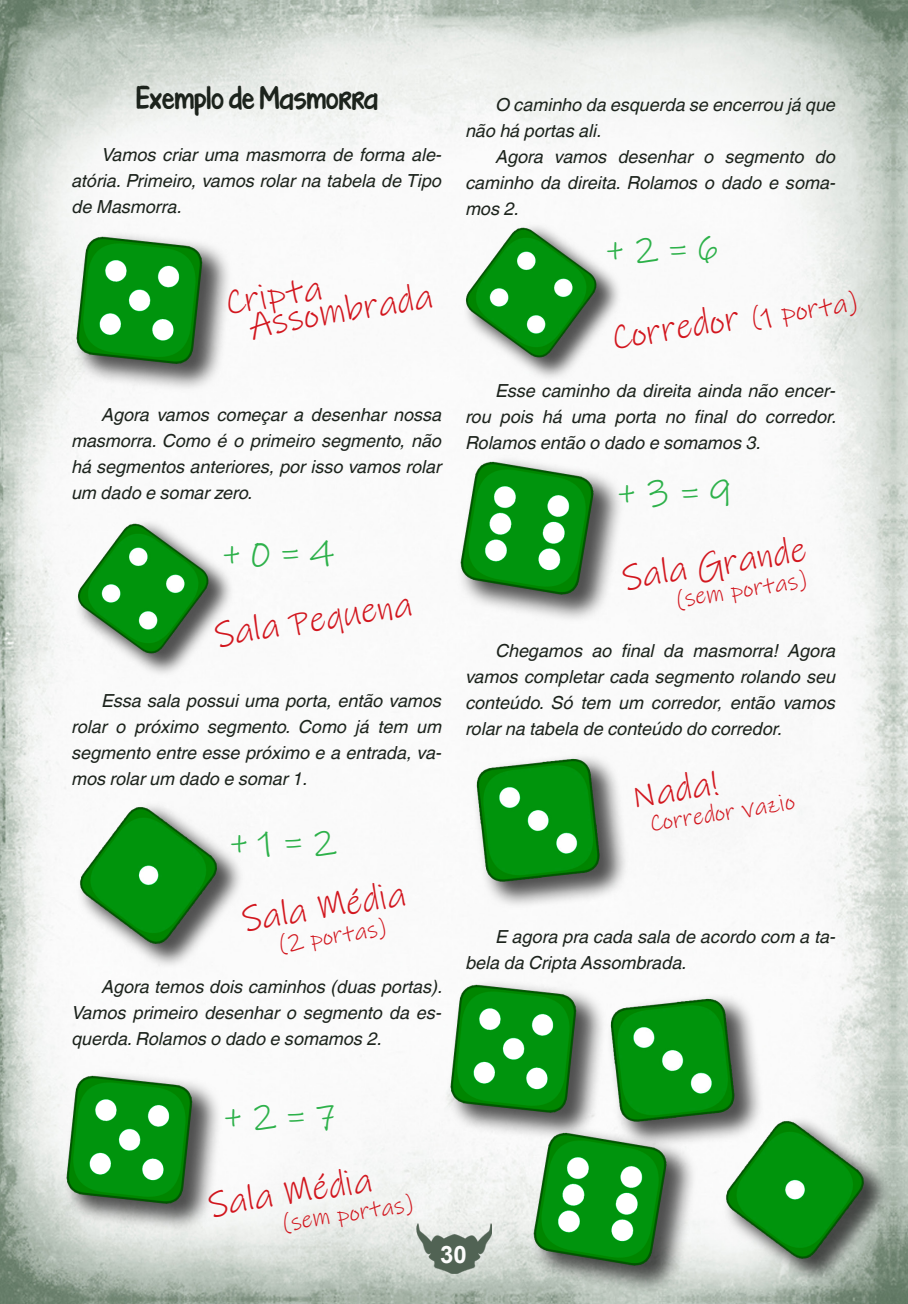
<style>
.page{position:relative;width:908px;height:1304px;background:#fff}
.page>*{position:absolute;margin:0;border:0;box-sizing:border-box;transform-origin:0 0}
.t1{font:36px "Ink Free";color:#d2161e}
.t2{font:36px "Ink Free";color:#2db14a}
.t3{font:24px "Ink Free";color:#d2161e}
.t4{font:24px "KG Turning Tables";color:#1c231c}
.t5{font:700 24px "Arial";color:#fcfcfc}
.t6{font:italic 18px/26px "Helvetica World";color:#1c231c;text-align:justify}
.s1{font-size:28px}
</style>
<div class="page">
<img style="left:0;top:0;width:907px;height:1304px">
<img style="left:416px;top:1221px;width:75px;height:52px">
<img style="left:75px;top:518px;width:159px;height:160px">
<img style="left:76px;top:801px;width:168px;height:169px">
<img style="left:462px;top:222px;width:160px;height:160px">
<img style="left:456px;top:456px;width:168px;height:168px">
<img style="left:472px;top:752px;width:157px;height:157px">
<img style="left:72px;top:230px;width:160px;height:163px">
<img style="left:722px;top:1116px;width:168px;height:168px">
<img style="left:446px;top:979px;width:160px;height:162px">
<img style="left:606px;top:992px;width:157px;height:158px">
<img style="left:529px;top:1127px;width:168px;height:168px">
<img style="left:900px;top:63px;width:7px;height:1210px">
<img style="left:62px;top:1070px;width:160px;height:162px">
<p class="t4" style="left:136px;top:86px;width:243px">Exemplo de Masmorra</p>
<p class="t6" style="left:72px;top:141px;width:371px;text-indent:30px">Vamos criar uma masmorra de forma ale&shy;atória. Primeiro, vamos rolar na tabela de Tipo de Masmorra.</p>
<p class="t1" style="left:221px;top:279px;width:100px;rotate:-9deg">Cripta</p>
<p class="t1" style="left:246px;top:302px;width:187px;rotate:-9deg">Assombrada</p>
<p class="t6" style="left:72px;top:401px;width:371px;text-indent:30px">Agora vamos começar a desenhar nossa masmorra. Como é o primeiro segmento, não há segmentos anteriores, por isso vamos rolar um dado e somar zero.</p>
<p class="t2" style="left:223px;top:529px;width:113px">+ 0 = 4</p>
<p class="t1" style="left:211px;top:612px;width:201px;rotate:-9deg">Sala Pequena</p>
<p class="t6" style="left:72px;top:687px;width:371px;text-indent:30px">Essa sala possui uma porta, então vamos rolar o próximo segmento. Como já tem um segmento entre esse próximo e a entrada, va&shy;mos rolar um dado e somar 1.</p>
<p class="t2" style="left:230px;top:818px;width:108px">+ 1 = 2</p>
<p class="t1" style="left:238px;top:897px;width:167px;rotate:-9deg">Sala Média</p>
<p class="t3" style="left:275px;top:929px;width:112px;rotate:-9deg">(2 portas)</p>
<p class="t6" style="left:72px;top:973px;width:372px;text-indent:30px">Agora temos dois caminhos (duas portas).<br>Vamos primeiro desenhar o segmento da es&shy;querda. Rolamos o dado e somamos 2.</p>
<p class="t2" style="left:224px;top:1092px;width:113px">+ 2 = 7</p>
<p class="t1" style="left:205px;top:1182px;width:167px;rotate:-9deg">Sala Média</p>
<p class="t3" style="left:278px;top:1208px;width:136px;rotate:-9deg">(sem portas)</p>
<p class="t6" style="left:466px;top:92px;width:371px;text-indent:30px">O caminho da esquerda se encerrou já que não há portas ali.</p>
<p class="t6" style="left:466px;top:144px;width:371px;text-indent:30px">Agora vamos desenhar o segmento do caminho da direita. Rolamos o dado e soma&shy;mos 2.</p>
<p class="t2" style="left:606px;top:225px;width:113px">+ 2 = 6</p>
<p class="t1" style="left:607px;top:315px;width:251px;rotate:-9deg">Corredor <span class="s1">(1 porta)</span></p>
<p class="t6" style="left:466px;top:378px;width:372px;text-indent:30px">Esse caminho da direita ainda não encer&shy;rou pois há uma porta no final do corredor.<br>Rolamos então o dado e somamos 3.</p>
<p class="t2" style="left:618px;top:468px;width:115px">+ 3 = 9</p>
<p class="t1" style="left:618px;top:555px;width:187px;rotate:-9deg">Sala Grande</p>
<p class="t3" style="left:672px;top:585px;width:136px;rotate:-9deg">(sem portas)</p>
<p class="t6" style="left:466px;top:638px;width:371px;text-indent:30px">Chegamos ao final da masmorra! Agora vamos completar cada segmento rolando seu conteúdo. Só tem um corredor, então vamos rolar na tabela de conteúdo do corredor.</p>
<p class="t1" style="left:627px;top:773px;width:89px;rotate:-9deg">Nada!</p>
<p class="t3" style="left:647px;top:808px;width:148px;rotate:-9deg">Corredor vazio</p>
<p class="t6" style="left:466px;top:924px;width:371px;text-indent:30px">E agora pra cada sala de acordo com a ta&shy;bela da Cripta Assombrada.</p>
<h2 class="t5" style="left:440px;top:1238px;width:28px">30</h2>
</div>
